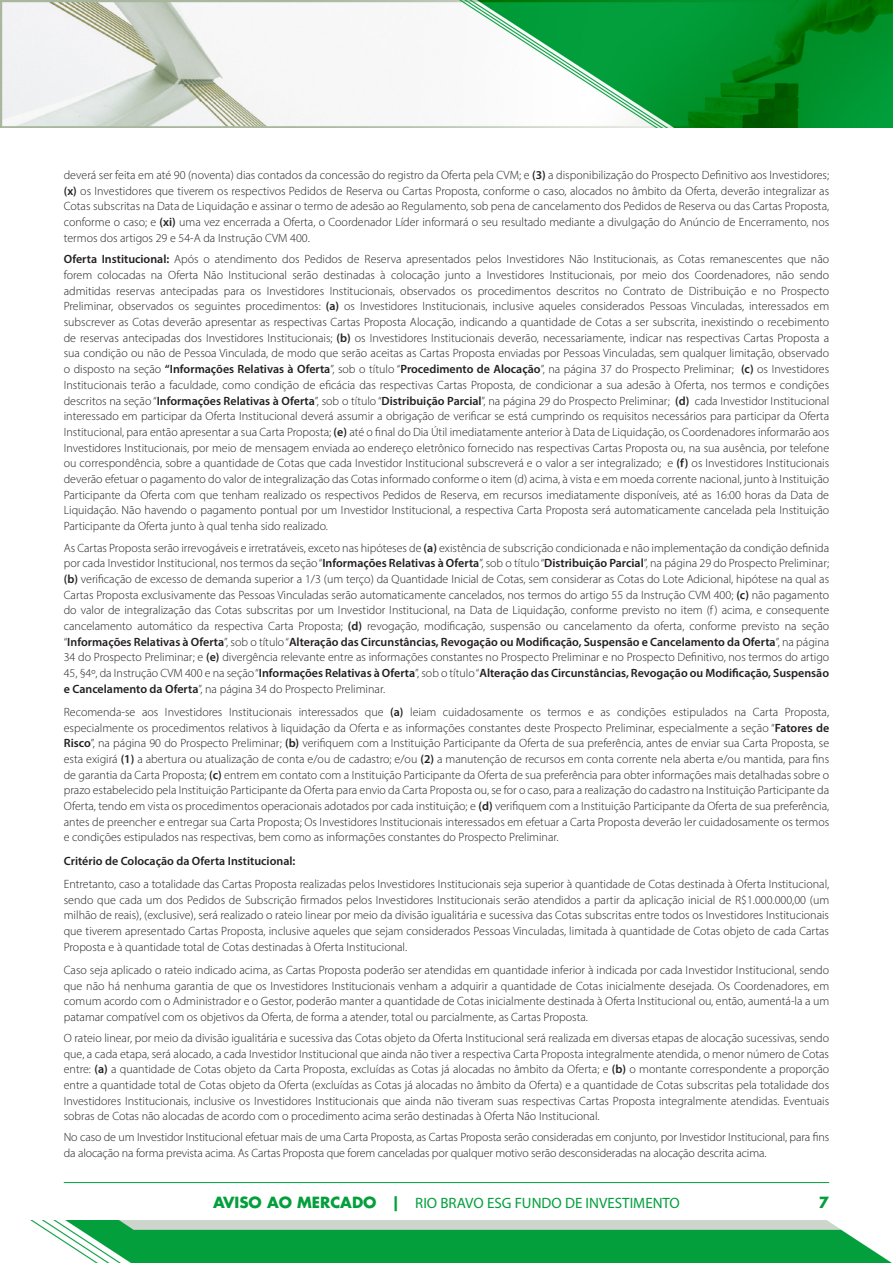
<style>
.page{position:relative;width:893px;height:1263px;background:#fff}
.page>*{position:absolute;margin:0;border:0;box-sizing:border-box;transform-origin:0 0}
.t1{font:15px "Myriad Pro";color:#029f3c}
.t2{font:700 15px "Futura PRO";color:#029f3c}
.t3{font:300 12px/15.6px "Myriad Pro";color:#231f20;text-align:justify}
.t4{font:600 12px "Myriad Pro";color:#231f20}
.s1{font-weight:600}
.s2{font-family:"Futura PRO";font-weight:700}
</style>
<div class="page">
<hr style="left:64px;top:1182px;width:765px;height:1px;background:#029f3c">
<img style="left:0;top:0;width:893px;height:127px">
<img style="left:30px;top:1220px;width:862px;height:43px">
<p class="t3" style="left:64px;top:167px;width:767px">deverá ser feita em até 90 (noventa) dias contados da concessão do registro da Oferta pela CVM; e <span class="s1">(3)</span> a disponibilização do Prospecto Definitivo aos Investidores; <span class="s1">(x)</span> os Investidores que tiverem os respectivos Pedidos de Reserva ou Cartas Proposta, conforme o caso, alocados no âmbito da Oferta, deverão integralizar as Cotas subscritas na Data de Liquidação e assinar o termo de adesão ao Regulamento, sob pena de cancelamento dos Pedidos de Reserva ou das Cartas Proposta, conforme o caso; e <span class="s1">(xi)</span> uma vez encerrada a Oferta, o Coordenador Líder informará o seu resultado mediante a divulgação do Anúncio de Encerramento, nos termos dos artigos 29 e 54-A da Instrução CVM 400.</p>
<p class="t3" style="left:64px;top:251px;width:767px"><span class="s1">Oferta Institucional:</span> Após o atendimento dos Pedidos de Reserva apresentados pelos Investidores Não Institucionais, as Cotas remanescentes que não forem colocadas na Oferta Não Institucional serão destinadas à colocação junto a Investidores Institucionais, por meio dos Coordenadores, não sendo admitidas reservas antecipadas para os Investidores Institucionais, observados os procedimentos descritos no Contrato de Distribuição e no Prospecto Preliminar, observados os seguintes procedimentos: <span class="s1">(a)</span> os Investidores Institucionais, inclusive aqueles considerados Pessoas Vinculadas, interessados em subscrever as Cotas deverão apresentar as respectivas Cartas Proposta Alocação, indicando a quantidade de Cotas a ser subscrita, inexistindo o recebimento de reservas antecipadas dos Investidores Institucionais; <span class="s1">(b)</span> os Investidores Institucionais deverão, necessariamente, indicar nas respectivas Cartas Proposta a sua condição ou não de Pessoa Vinculada, de modo que serão aceitas as Cartas Proposta enviadas por Pessoas Vinculadas, sem qualquer limitação, observado o disposto na seção <span class="s1">“Informações Relativas à Oferta</span>”, sob o título “<span class="s1">Procedimento de Alocação</span>”, na página 37 do Prospecto Preliminar; <span class="s1">(c)</span> os Investidores Institucionais terão a faculdade, como condição de eficácia das respectivas Cartas Proposta, de condicionar a sua adesão à Oferta, nos termos e condições descritos na seção “<span class="s1">Informações Relativas à Oferta</span>”, sob o título “<span class="s1">Distribuição Parcial</span>”, na página 29 do Prospecto Preliminar; <span class="s1">(d)</span> cada Investidor Institucional interessado em participar da Oferta Institucional deverá assumir a obrigação de verificar se está cumprindo os requisitos necessários para participar da Oferta Institucional, para então apresentar a sua Carta Proposta; <span class="s1">(e)</span> até o final do Dia Útil imediatamente anterior à Data de Liquidação, os Coordenadores informarão aos Investidores Institucionais, por meio de mensagem enviada ao endereço eletrônico fornecido nas respectivas Cartas Proposta ou, na sua ausência, por telefone ou correspondência, sobre a quantidade de Cotas que cada Investidor Institucional subscreverá e o valor a ser integralizado; e <span class="s1">(f)</span> os Investidores Institucionais deverão efetuar o pagamento do valor de integralização das Cotas informado conforme o item (d) acima, à vista e em moeda corrente nacional, junto à Instituição Participante da Oferta com que tenham realizado os respectivos Pedidos de Reserva, em recursos imediatamente disponíveis, até as 16:00 horas da Data de Liquidação. Não havendo o pagamento pontual por um Investidor Institucional, a respectiva Carta Proposta será automaticamente cancelada pela Instituição Participante da Oferta junto à qual tenha sido realizado.</p>
<p class="t3" style="left:64px;top:540px;width:767px">As Cartas Proposta serão irrevogáveis e irretratáveis, exceto nas hipóteses de <span class="s1">(a)</span> existência de subscrição condicionada e não implementação da condição definida por cada Investidor Institucional, nos termos da seção “<span class="s1">Informações Relativas à Oferta</span>”, sob o título “<span class="s1">Distribuição Parcial</span>”, na página 29 do Prospecto Preliminar; <span class="s1">(b)</span> verificação de excesso de demanda superior a 1/3 (um terço) da Quantidade Inicial de Cotas, sem considerar as Cotas do Lote Adicional, hipótese na qual as Cartas Proposta exclusivamente das Pessoas Vinculadas serão automaticamente cancelados, nos termos do artigo 55 da Instrução CVM 400; <span class="s1">(c)</span> não pagamento do valor de integralização das Cotas subscritas por um Investidor Institucional, na Data de Liquidação, conforme previsto no item (f ) acima, e consequente cancelamento automático da respectiva Carta Proposta; <span class="s1">(d)</span> revogação, modificação, suspensão ou cancelamento da oferta, conforme previsto na seção “<span class="s1">Informações Relativas à Oferta</span>”, sob o título “<span class="s1">Alteração das Circunstâncias, Revogação ou Modificação, Suspensão e Cancelamento da Oferta</span>”, na página 34 do Prospecto Preliminar; e <span class="s1">(e)</span> divergência relevante entre as informações constantes no Prospecto Preliminar e no Prospecto Definitivo, nos termos do artigo 45, §4º, da Instrução CVM 400 e na seção “<span class="s1">Informações Relativas à Oferta</span>”, sob o título “<span class="s1">Alteração das Circunstâncias, Revogação ou Modificação, Suspensão e Cancelamento da Oferta</span>”, na página 34 do Prospecto Preliminar.</p>
<p class="t3" style="left:64px;top:704px;width:767px">Recomenda-se aos Investidores Institucionais interessados que <span class="s1">(a)</span> leiam cuidadosamente os termos e as condições estipulados na Carta Proposta, especialmente os procedimentos relativos à liquidação da Oferta e as informações constantes deste Prospecto Preliminar, especialmente a seção “<span class="s1">Fatores de Risco</span>”, na página 90 do Prospecto Preliminar; <span class="s1">(b)</span> verifiquem com a Instituição Participante da Oferta de sua preferência, antes de enviar sua Carta Proposta, se esta exigirá <span class="s1">(1)</span> a abertura ou atualização de conta e/ou de cadastro; e/ou <span class="s1">(2)</span> a manutenção de recursos em conta corrente nela aberta e/ou mantida, para fins de garantia da Carta Proposta; <span class="s1">(c)</span> entrem em contato com a Instituição Participante da Oferta de sua preferência para obter informações mais detalhadas sobre o prazo estabelecido pela Instituição Participante da Oferta para envio da Carta Proposta ou, se for o caso, para a realização do cadastro na Instituição Participante da Oferta, tendo em vista os procedimentos operacionais adotados por cada instituição; e <span class="s1">(d)</span> verifiquem com a Instituição Participante da Oferta de sua preferência, antes de preencher e entregar sua Carta Proposta; Os Investidores Institucionais interessados em efetuar a Carta Proposta deverão ler cuidadosamente os termos e condições estipulados nas respectivas, bem como as informações constantes do Prospecto Preliminar.</p>
<p class="t4" style="left:64px;top:853px;width:233px">Critério de Colocação da Oferta Institucional:</p>
<p class="t3" style="left:64px;top:876px;width:767px">Entretanto, caso a totalidade das Cartas Proposta realizadas pelos Investidores Institucionais seja superior à quantidade de Cotas destinada à Oferta Institucional, sendo que cada um dos Pedidos de Subscrição firmados pelos Investidores Institucionais serão atendidos a partir da aplicação inicial de R$1.000.000,00 (um milhão de reais), (exclusive), será realizado o rateio linear por meio da divisão igualitária e sucessiva das Cotas subscritas entre todos os Investidores Institucionais que tiverem apresentado Cartas Proposta, inclusive aqueles que sejam considerados Pessoas Vinculadas, limitada à quantidade de Cotas objeto de cada Cartas Proposta e à quantidade total de Cotas destinadas à Oferta Institucional.</p>
<p class="t3" style="left:64px;top:962px;width:767px">Caso seja aplicado o rateio indicado acima, as Cartas Proposta poderão ser atendidas em quantidade inferior à indicada por cada Investidor Institucional, sendo que não há nenhuma garantia de que os Investidores Institucionais venham a adquirir a quantidade de Cotas inicialmente desejada. Os Coordenadores, em comum acordo com o Administrador e o Gestor, poderão manter a quantidade de Cotas inicialmente destinada à Oferta Institucional ou, então, aumentá-la a um patamar compatível com os objetivos da Oferta, de forma a atender, total ou parcialmente, as Cartas Proposta.</p>
<p class="t3" style="left:64px;top:1030px;width:767px">O rateio linear, por meio da divisão igualitária e sucessiva das Cotas objeto da Oferta Institucional será realizada em diversas etapas de alocação sucessivas, sendo que, a cada etapa, será alocado, a cada Investidor Institucional que ainda não tiver a respectiva Carta Proposta integralmente atendida, o menor número de Cotas entre: <span class="s1">(a)</span> a quantidade de Cotas objeto da Carta Proposta, excluídas as Cotas já alocadas no âmbito da Oferta; e <span class="s1">(b)</span> o montante correspondente a proporção entre a quantidade total de Cotas objeto da Oferta (excluídas as Cotas já alocadas no âmbito da Oferta) e a quantidade de Cotas subscritas pela totalidade dos Investidores Institucionais, inclusive os Investidores Institucionais que ainda não tiveram suas respectivas Cartas Proposta integralmente atendidas. Eventuais sobras de Cotas não alocadas de acordo com o procedimento acima serão destinadas à Oferta Não Institucional.</p>
<p class="t3" style="left:64px;top:1129px;width:767px">No caso de um Investidor Institucional efetuar mais de uma Carta Proposta, as Cartas Proposta serão consideradas em conjunto, por Investidor Institucional, para fins da alocação na forma prevista acima. As Cartas Proposta que forem canceladas por qualquer motivo serão desconsideradas na alocação descrita acima.</p>
<p class="t1" style="left:213px;top:1194px;width:468px"><span class="s2">AVISO AO MERCADO |</span> RIO BRAVO ESG FUNDO DE INVESTIMENTO</p>
<p class="t2" style="left:819px;top:1192px;width:12px">7</p>
</div>
